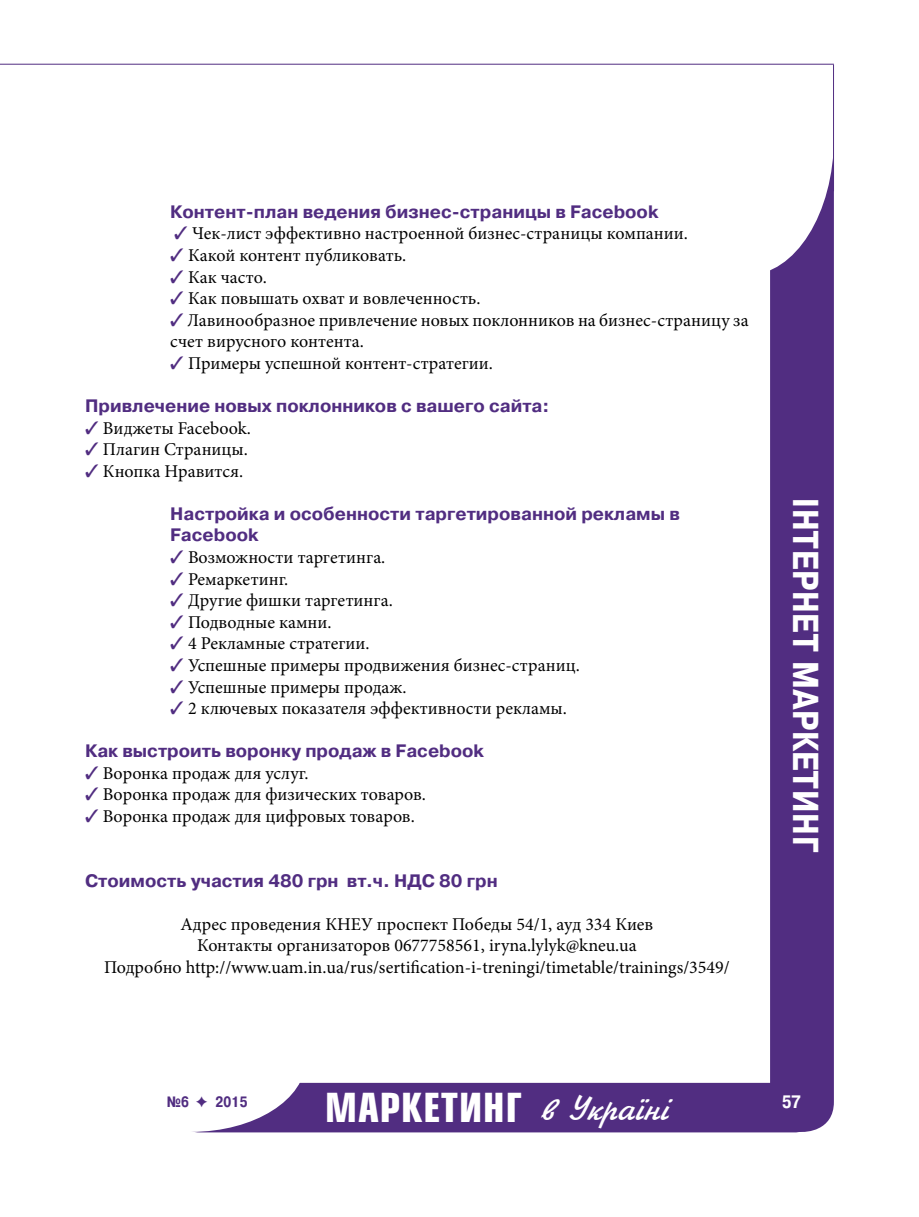
<style>
.page{position:relative;width:919px;height:1217px;background:#fff}
.page>*{position:absolute;margin:0;border:0;box-sizing:border-box;transform-origin:0 0}
.t1{font:700 39px "Europe Cond";letter-spacing:.025em;color:#fff}
.t2{font:700 36px "Pragmatica Cond C";letter-spacing:.025em;color:#fff}
.t3{font:18px/21.6px "Minion Pro";color:#000}
.t4{font:700 18px/21.6px "Pragmatica C";color:#512d81}
.t5{font:700 18px "Pragmatica Cond C";color:#fff}
.t6{font:700 15px "Pragmatica Cond C";color:#512d81}
.s1{font-family:"Dixieland";color:#512d81}
.s2{font-family:"Jikharev";font-weight:400;font-size:36px}
.s3{font-family:"Dixieland";font-weight:400}
</style>
<div class="page">
<div style="left:770px;top:111px;width:63px;height:1020px;background:#512d81;border-radius:30px"></div>
<div style="left:661px;top:0;width:172px;height:275px;background:#fff;border-radius:50%"></div>
<div style="left:177px;top:1082px;width:641px;height:50px;background:#512d81;border-radius:22px"></div>
<div style="left:76px;top:986px;width:230px;height:145px;background:#fff;border-radius:50%"></div>
<hr style="left:0;top:64px;width:833px;height:1px;background:#512d81">
<hr style="left:833px;top:65px;width:1px;height:126px;background:#512d81">
<p class="t4" style="left:170px;top:201px;width:489px">Контент-план ведения бизнес-страницы в Facebook</p>
<p class="t3" style="left:170px;top:223px;width:580px"><span class="s1">3</span> Чек-лист эффективно настроенной бизнес-страницы компании.<br><span class="s1">3</span> Какой контент публиковать.<br><span class="s1">3</span> Как часто.<br><span class="s1">3</span> Как повышать охват и вовлеченность.<br><span class="s1">3</span> Лавинообразное привлечение новых поклонников на бизнес-страницу за счет вирусного контента.<br><span class="s1">3</span> Примеры успешной контент-стратегии.</p>
<p class="t4" style="left:85px;top:395px;width:466px">Привлечение новых поклонников с вашего сайта:</p>
<p class="t3" style="left:85px;top:417px;width:167px"><span class="s1">3</span> Виджеты Facebook.<br><span class="s1">3</span> Плагин Страницы.<br><span class="s1">3</span> Кнопка Нравится.</p>
<p class="t4" style="left:170px;top:503px;width:511px">Настройка и особенности таргетированной рекламы в<br>Facebook</p>
<p class="t3" style="left:170px;top:546px;width:411px"><span class="s1">3</span> Возможности таргетинга.<br><span class="s1">3</span> Ремаркетинг.<br><span class="s1">3</span> Другие фишки таргетинга.<br><span class="s1">3</span> Подводные камни.<br><span class="s1">3</span> 4 Рекламные стратегии.<br><span class="s1">3</span> Успешные примеры продвижения бизнес-страниц.<br><span class="s1">3</span> Успешные примеры продаж.<br><span class="s1">3</span> 2 ключевых показателя эффективности рекламы.</p>
<p class="t4" style="left:85px;top:740px;width:400px">Как выстроить воронку продаж в Facebook</p>
<p class="t3" style="left:85px;top:762px;width:342px"><span class="s1">3</span> Воронка продаж для услуг.<br><span class="s1">3</span> Воронка продаж для физических товаров.<br><span class="s1">3</span> Воронка продаж для цифровых товаров.</p>
<p class="t4" style="left:85px;top:869px;width:323px">Стоимость учаcтия 480 грн вт.ч. НДС</p>
<p class="t4" style="left:439px;top:869px;width:60px">80 грн</p>
<p class="t3" style="left:104px;top:913px;width:627px;text-align:center">Адрес проведения КНЕУ проспект Победы 54/1, ауд 334 Киев<br>Контакты организаторов 0677758561, iryna.lylyk@kneu.ua<br>Подробно http://www.uam.in.ua/rus/sertification-i-treningi/timetable/trainings/3549/</p>
<h2 class="t2" style="left:825px;top:498px;width:355px;rotate:90deg">ІНТЕРНЕТ МАРКЕТИНГ</h2>
<h1 class="t1" style="left:325px;top:1081px;width:345px">МАРКЕТИНГ <span class="s2">в Україні</span></h1>
<p class="t6" style="left:167px;top:1092px;width:82px">№6 <span class="s3">F</span> 2015</p>
<p class="t5" style="left:782px;top:1090px;width:20px">57</p>
</div>
